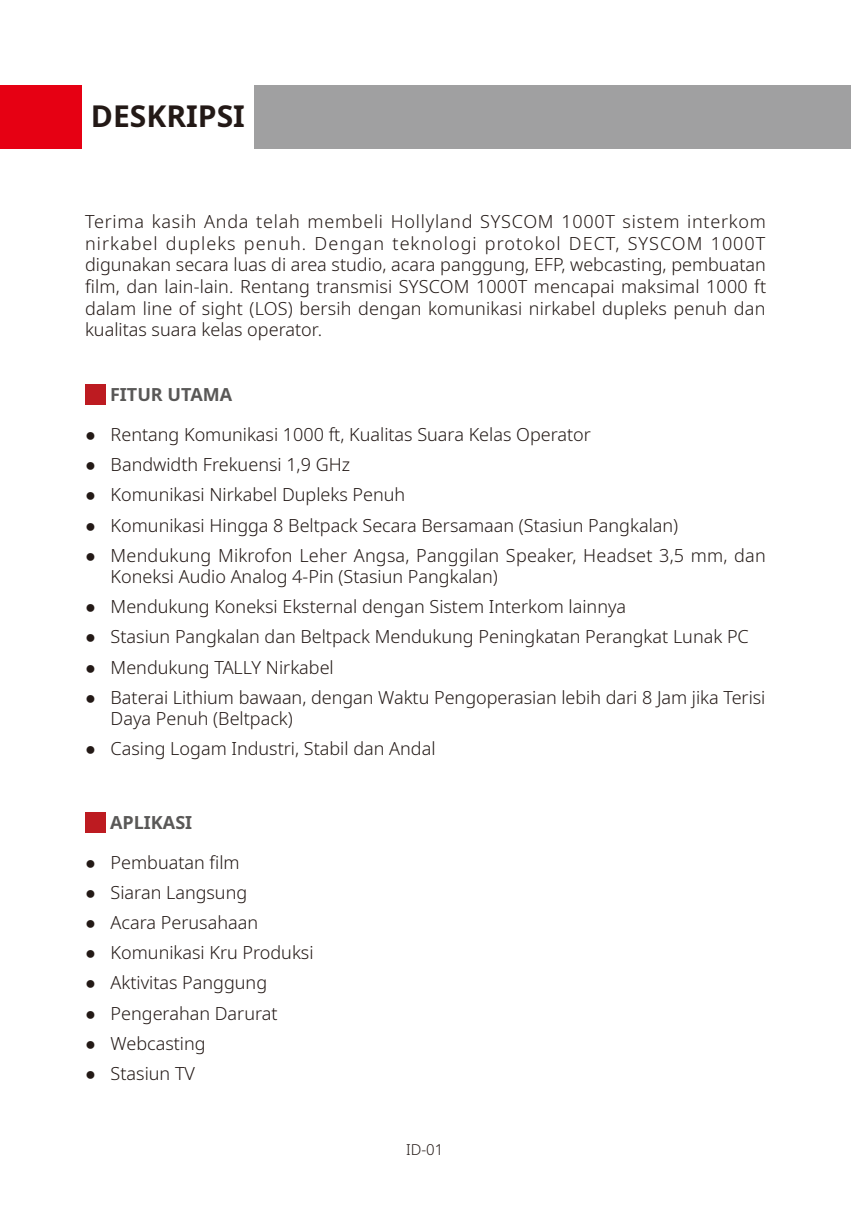
<style>
.page{position:relative;width:851px;height:1208px;background:#fff}
.page>*{position:absolute;margin:0;border:0;box-sizing:border-box;transform-origin:0 0}
.body_B{font:700 30px "Noto Sans";color:#231916}
.body{font:300 18px/21.6px "Noto Sans";color:#231916}
.body_B-2{font:700 18px "Noto Sans";color:#595857}
.t1{font:300 15px "Noto Sans";color:#231916}
.s1{font-family:"Arial";font-weight:400}
</style>
<div class="page">
<div style="left:82px;top:85px;width:768px;height:63px;background:#a0a0a1"></div>
<div style="left:0;top:85px;width:82px;height:63px;background:#e60013"></div>
<div style="left:82px;top:85px;width:171px;height:63px;background:#fff"></div>
<div style="left:85px;top:385px;width:20px;height:20px;background:#bd1b21"></div>
<div style="left:85px;top:812px;width:20px;height:21px;background:#bd1b21"></div>
<p class="body_B" style="left:91px;top:95px;width:155px">DESKRIPSI</p>
<p class="body" style="left:85px;top:211px;width:682px;text-align:justify">Terima kasih Anda telah membeli Hollyland SYSCOM 1000T sistem interkom nirkabel dupleks penuh. Dengan teknologi protokol DECT, SYSCOM 1000T digunakan secara luas di area studio, acara panggung, EFP, webcasting, pembuatan film, dan lain-lain. Rentang transmisi SYSCOM 1000T mencapai maksimal 1000 ft dalam line of sight (LOS) bersih dengan komunikasi nirkabel dupleks penuh dan kualitas suara kelas operator.</p>
<p class="body_B-2" style="left:110px;top:382px;width:124px">FITUR UTAMA</p>
<p class="body" style="left:85px;top:424px;width:507px"><span class="s1">●</span> Rentang Komunikasi 1000 ft, Kualitas Suara Kelas Operator</p>
<p class="body" style="left:85px;top:454px;width:266px"><span class="s1">●</span> Bandwidth Frekuensi 1,9 GHz</p>
<p class="body" style="left:85px;top:484px;width:321px"><span class="s1">●</span> Komunikasi Nirkabel Dupleks Penuh</p>
<p class="body" style="left:85px;top:514px;width:594px"><span class="s1">●</span> Komunikasi Hingga 8 Beltpack Secara Bersamaan (Stasiun Pangkalan)</p>
<p class="body" style="left:111px;top:545px;width:656px;text-indent:-26px"><span class="s1">●</span> Mendukung Mikrofon Leher Angsa, Panggilan Speaker, Headset 3,5 mm, dan<br>Koneksi Audio Analog 4-Pin (Stasiun Pangkalan)</p>
<p class="body" style="left:85px;top:596px;width:542px"><span class="s1">●</span> Mendukung Koneksi Eksternal dengan Sistem Interkom lainnya</p>
<p class="body" style="left:85px;top:626px;width:665px"><span class="s1">●</span> Stasiun Pangkalan dan Beltpack Mendukung Peningkatan Perangkat Lunak PC</p>
<p class="body" style="left:85px;top:656px;width:250px"><span class="s1">●</span> Mendukung TALLY Nirkabel</p>
<p class="body" style="left:111px;top:687px;width:656px;text-indent:-26px"><span class="s1">●</span> Baterai Lithium bawaan, dengan Waktu Pengoperasian lebih dari 8 Jam jika Terisi<br>Daya Penuh (Beltpack)</p>
<p class="body" style="left:85px;top:738px;width:352px"><span class="s1">●</span> Casing Logam Industri, Stabil dan Andal</p>
<p class="body_B-2" style="left:110px;top:810px;width:84px">APLIKASI</p>
<p class="body" style="left:85px;top:852px;width:156px"><span class="s1">●</span> Pembuatan film</p>
<p class="body" style="left:85px;top:882px;width:164px"><span class="s1">●</span> Siaran Langsung</p>
<p class="body" style="left:85px;top:912px;width:174px"><span class="s1">●</span> Acara Perusahaan</p>
<p class="body" style="left:85px;top:942px;width:230px"><span class="s1">●</span> Komunikasi Kru Produksi</p>
<p class="body" style="left:85px;top:972px;width:183px"><span class="s1">●</span> Aktivitas Panggung</p>
<p class="body" style="left:85px;top:1002px;width:194px"><span class="s1">●</span> Pengerahan Darurat</p>
<p class="body" style="left:85px;top:1032px;width:122px"><span class="s1">●</span> Webcasting</p>
<p class="body" style="left:85px;top:1062px;width:111px"><span class="s1">●</span> Stasiun TV</p>
<p class="t1" style="left:406px;top:1138px;width:39px">ID-01</p>
</div>
